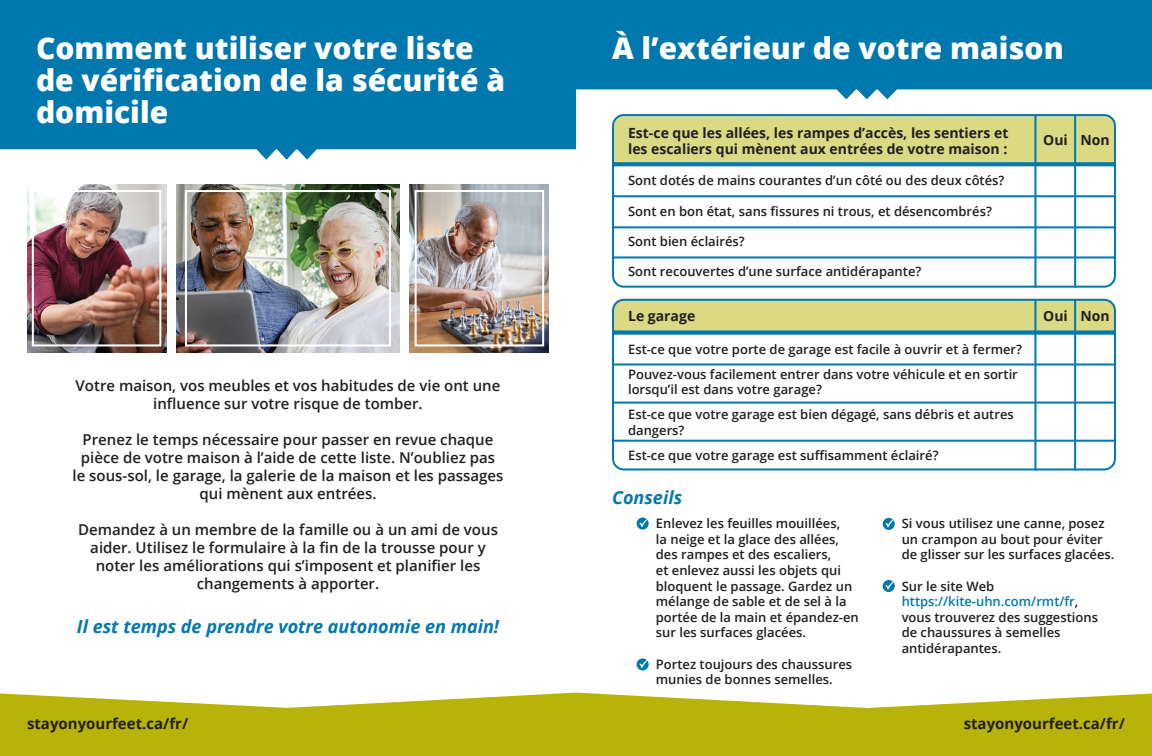
<style>
.page{position:relative;width:1152px;height:756px;background:#fff}
.page>*{position:absolute;margin:0;border:0;box-sizing:border-box;transform-origin:0 0}
.t1{font:800 30px/32px "Open Sans";color:#fff}
.t2{font:italic 700 18px "Open Sans";color:#0078ae}
.t3{font:600 15px/18px "Open Sans";color:#231f20;text-align:center}
.t4{font:700 15px "Open Sans";color:#231f20}
.t5{font:700 14px/16px "Open Sans";color:#231f20}
.t6{font:600 13px/15.6px "Open Sans";color:#231f20}
.s1{color:#0078ae}
</style>
<div class="page">
<svg style="left:576px;top:693px;width:576px;height:63px;background:#c0bc25"></svg>
<svg style="left:576px;top:0;width:576px;height:99px;background:#1784b5"></svg>
<svg style="left:0;top:693px;width:576px;height:63px;background:#c0bb25"></svg>
<div style="left:615px;top:299px;width:498px;height:31px;background:#dbd983"></div>
<div style="left:615px;top:117px;width:498px;height:45px;background:#dbd983"></div>
<div style="left:0;top:0;width:576px;height:160px;background:#0078ae"></div>
<img style="left:27px;top:184px;width:139px;height:168px">
<img style="left:177px;top:184px;width:222px;height:168px">
<img style="left:410px;top:184px;width:139px;height:168px">
<div style="left:32px;top:190px;width:129px;height:156px;border:2px solid #fff"></div>
<div style="left:415px;top:190px;width:129px;height:156px;border:2px solid #fff"></div>
<div style="left:185px;top:190px;width:206px;height:156px;border:2px solid #fff"></div>
<div style="left:612px;top:114px;width:504px;height:174px;border:2px solid #0078ae;border-radius:11px"></div>
<div style="left:612px;top:299px;width:504px;height:171px;border:2px solid #0078ae;border-radius:11px"></div>
<svg style="left:637px;top:518px;width:12px;height:12px"></svg>
<svg style="left:637px;top:658px;width:12px;height:12px"></svg>
<svg style="left:883px;top:518px;width:12px;height:12px"></svg>
<svg style="left:883px;top:580px;width:12px;height:12px"></svg>
<hr style="left:1074px;top:115px;width:2px;height:173px;background:#0078ae">
<hr style="left:1074px;top:300px;width:2px;height:170px;background:#0078ae">
<hr style="left:1034px;top:115px;width:2px;height:173px;background:#0078ae">
<hr style="left:1034px;top:300px;width:2px;height:170px;background:#0078ae">
<svg style="left:612px;top:162px;width:504px;height:2px"></svg>
<svg style="left:612px;top:330px;width:504px;height:2px"></svg>
<hr style="left:612px;top:164px;width:504px;height:2px;background:#0078ae">
<hr style="left:612px;top:332px;width:504px;height:2px;background:#0078ae">
<hr style="left:612px;top:195px;width:504px;height:2px;background:#0078ae">
<hr style="left:612px;top:363px;width:504px;height:2px;background:#0078ae">
<hr style="left:612px;top:226px;width:504px;height:2px;background:#0078ae">
<hr style="left:612px;top:402px;width:504px;height:2px;background:#0078ae">
<hr style="left:612px;top:256px;width:504px;height:2px;background:#0078ae">
<hr style="left:612px;top:440px;width:504px;height:2px;background:#0078ae">
<p class="t1" style="left:36px;top:30px;width:439px">Comment utiliser votre liste</p>
<p class="t1" style="left:612px;top:30px;width:453px">À l’extérieur de votre maison</p>
<p class="t1" style="left:36px;top:62px;width:471px">de vérification de la sécurité à domicile</p>
<p class="t5" style="left:628px;top:125px;width:382px">Est-ce que les allées, les rampes d’accès, les sentiers et les escaliers qui mènent aux entrées de votre maison :</p>
<p class="t6" style="left:628px;top:172px;width:378px">Sont dotés de mains courantes d’un côté ou des deux côtés?</p>
<p class="t6" style="left:628px;top:203px;width:365px">Sont en bon état, sans fissures ni trous, et désencombrés?</p>
<p class="t6" style="left:628px;top:234px;width:118px">Sont bien éclairés?</p>
<p class="t6" style="left:628px;top:264px;width:295px">Sont recouvertes d’une surface antidérapante?</p>
<p class="t5" style="left:628px;top:308px;width:69px">Le garage</p>
<p class="t5" style="left:1043px;top:132px;width:26px">Oui</p>
<p class="t5" style="left:1043px;top:307px;width:26px">Oui</p>
<p class="t5" style="left:1081px;top:132px;width:31px">Non</p>
<p class="t5" style="left:1081px;top:307px;width:31px">Non</p>
<p class="t3" style="left:76px;top:376px;width:426px">Votre maison, vos meubles et vos habitudes de vie ont une influence sur votre risque de tomber.</p>
<p class="t3" style="left:73px;top:430px;width:432px">Prenez le temps nécessaire pour passer en revue chaque pièce de votre maison à l’aide de cette liste. N’oubliez pas<br>le sous-sol, le garage, la galerie de la maison et les passages qui mènent aux entrées.</p>
<p class="t3" style="left:78px;top:520px;width:421px">Demandez à un membre de la famille ou à un ami de vous aider. Utilisez le formulaire à la fin de la trousse pour y noter les améliorations qui s’imposent et planifier les changements à apporter.</p>
<p class="t2" style="left:77px;top:614px;width:424px">Il est temps de prendre votre autonomie en main!</p>
<p class="t4" style="left:27px;top:713px;width:163px">stayonyourfeet.ca/fr/</p>
<p class="t6" style="left:628px;top:341px;width:396px">Est-ce que votre porte de garage est facile à ouvrir et à fermer?</p>
<p class="t6" style="left:628px;top:366px;width:391px">Pouvez-vous facilement entrer dans votre véhicule et en sortir lorsqu’il est dans votre garage?</p>
<p class="t6" style="left:628px;top:406px;width:387px">Est-ce que votre garage est bien dégagé, sans débris et autres dangers?</p>
<p class="t6" style="left:628px;top:447px;width:312px">Est-ce que votre garage est suffisamment éclairé?</p>
<p class="t2" style="left:612px;top:485px;width:72px">Conseils</p>
<p class="t6" style="left:656px;top:515px;width:204px">Enlevez les feuilles mouillées,<br>la neige et la glace des allées, des rampes et des escaliers,<br>et enlevez aussi les objets qui bloquent le passage. Gardez un mélange de sable et de sel à la portée de la main et épandez-en sur les surfaces glacées.</p>
<p class="t6" style="left:656px;top:656px;width:198px">Portez toujours des chaussures munies de bonnes semelles.</p>
<p class="t6" style="left:902px;top:515px;width:214px">Si vous utilisez une canne, posez un crampon au bout pour éviter de glisser sur les surfaces glacées.</p>
<p class="t6" style="left:902px;top:578px;width:94px">Sur le site Web</p>
<p class="t6" style="left:902px;top:593px;width:198px"><span class="s1">https://kite-uhn.com/rmt/fr</span>, vous trouverez des suggestions de chaussures à semelles antidérapantes.</p>
<p class="t4" style="left:964px;top:713px;width:163px">stayonyourfeet.ca/fr/</p>
</div>
